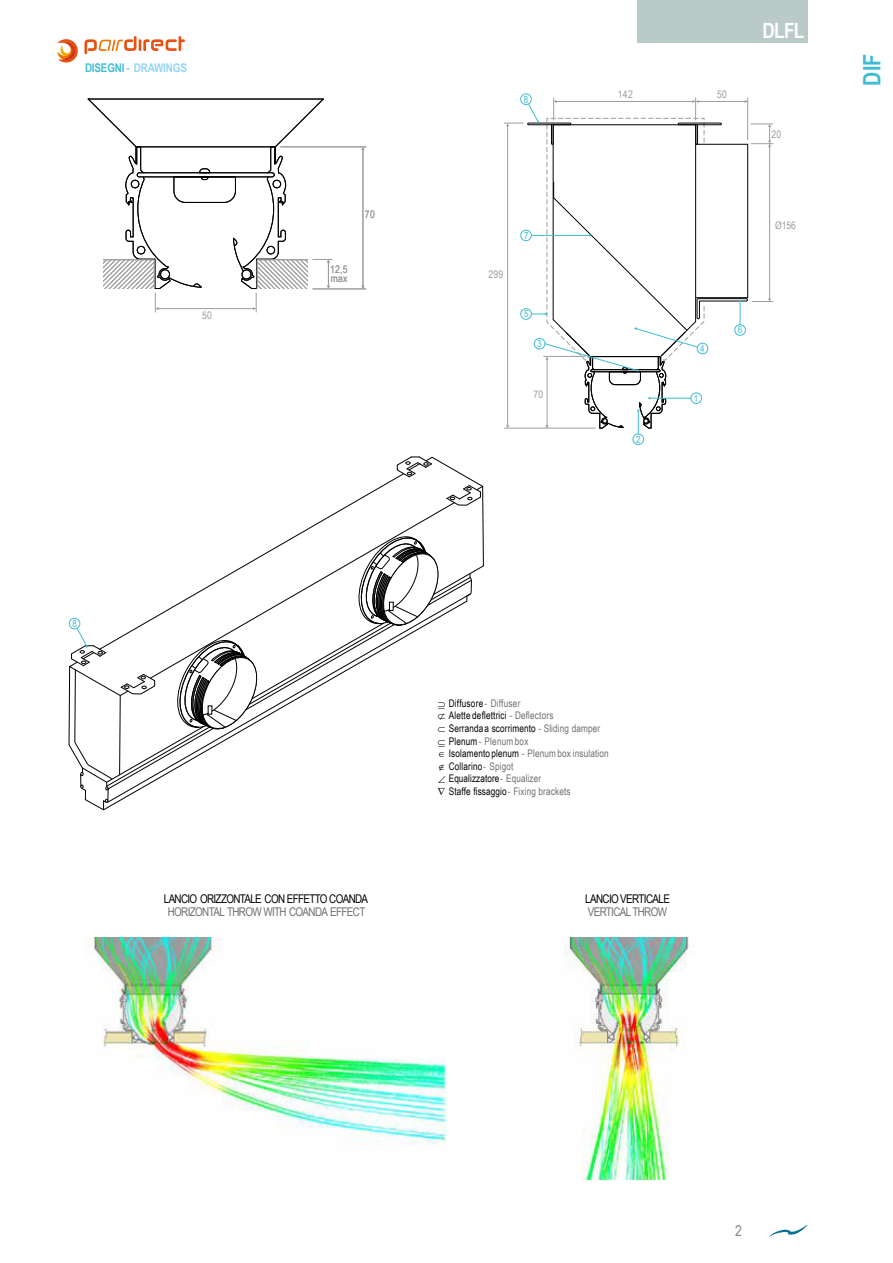
<style>
.page{position:relative;width:893px;height:1263px;background:#fff}
.page>*{position:absolute;margin:0;border:0;box-sizing:border-box;transform-origin:0 0}
.t1{font:700 24px "Arial Narrow";color:#3ebcd2}
.t2{font:700 21px "Arial Narrow";color:#fff}
.t3{font:15px "Arial Narrow";color:#878787}
.t4{font:12px "Arial Narrow";letter-spacing:-.055em;color:#000}
.t5{font:12px "Arial Narrow";letter-spacing:-.05em;color:#706f6f}
.t6{font:700 12px "Arial Narrow";letter-spacing:-.015em;color:#93d5f6}
.t7{font:10.5px/12.6px "Arial Narrow";letter-spacing:.015em;color:#000;scale:.95 1}
.t8{font:10.5px/9px "Arial Narrow";letter-spacing:.025em;color:#9d9d9c}
.t9{font:9.75px "Arial Narrow";color:#3ebcd2}
.s1{color:#3ebcd2}
.s2{color:#706f6f}
</style>
<div class="page">
<svg style="left:769px;top:1225px;width:39px;height:12px"></svg>
<img style="left:88px;top:938px;width:358px;height:207px">
<img style="left:565px;top:938px;width:124px;height:242px">
<div style="left:638px;top:0;width:170px;height:43px;background:#bacac9"></div>
<hr style="left:281px;top:147px;width:85px;height:1px;background:#9d9d9c">
<hr style="left:313px;top:289px;width:53px;height:1px;background:#9d9d9c">
<hr style="left:363px;top:149px;width:1px;height:138px;background:#9d9d9c">
<svg style="left:87px;top:98px;width:245px;height:214px"></svg>
<div style="left:273px;top:180px;width:8px;height:8px;border:1px solid #000;border-radius:50%"></div>
<div style="left:137px;top:246px;width:8px;height:8px;border:1px solid #000;border-radius:50%"></div>
<div style="left:267px;top:246px;width:8px;height:8px;border:1px solid #000;border-radius:50%"></div>
<div style="left:520px;top:94px;width:11px;height:11px;border:1px solid #3ebcd2;border-radius:50%"></div>
<div style="left:633px;top:434px;width:11px;height:11px;border:1px solid #3ebcd2;border-radius:50%"></div>
<svg style="left:504px;top:98px;width:269px;height:336px"></svg>
<svg style="left:84px;top:36px;width:101px;height:18px"></svg>
<svg style="left:57px;top:39px;width:21px;height:24px"></svg>
<svg style="left:68px;top:456px;width:416px;height:354px"></svg>
<p class="t6" style="left:85px;top:63px;width:103px"><span class="s1">DISEGNI</span> - DRAWINGS</p>
<p class="t8" style="left:202px;top:312px;width:11px">50</p>
<p class="t8" style="left:365px;top:211px;width:11px">70</p>
<p class="t8" style="left:330px;top:266px;width:19px">12,5 max</p>
<p class="t9" style="left:73px;top:620px;width:6px">8</p>
<p class="t4" style="left:164px;top:894px;width:206px">LANCIO ORIZZONTALE CON EFFETTO COANDA</p>
<p class="t5" style="left:168px;top:907px;width:199px">HORIZONTAL THROW WITH COANDA EFFECT</p>
<p class="t9" style="left:524px;top:95px;width:6px">8</p>
<p class="t8" style="left:488px;top:271px;width:16px">299</p>
<p class="t9" style="left:524px;top:232px;width:6px">7</p>
<p class="t9" style="left:524px;top:310px;width:6px">5</p>
<p class="t9" style="left:537px;top:340px;width:6px">3</p>
<p class="t8" style="left:533px;top:390px;width:11px">70</p>
<p class="t8" style="left:618px;top:90px;width:16px">142</p>
<p class="t8" style="left:717px;top:90px;width:11px">50</p>
<h2 class="t2" style="left:762px;top:22px;width:44px">DLFL</h2>
<p class="t8" style="left:772px;top:130px;width:11px">20</p>
<p class="t8" style="left:775px;top:221px;width:22px">Ø156</p>
<p class="t9" style="left:636px;top:436px;width:6px">2</p>
<p class="t9" style="left:700px;top:345px;width:6px">4</p>
<p class="t9" style="left:694px;top:394px;width:6px">1</p>
<p class="t9" style="left:738px;top:326px;width:6px">6</p>
<h1 class="t1" style="left:863px;top:86px;width:33px;rotate:-90deg">DIF</h1>
<p class="t7" style="left:449px;top:698px;width:170px">Diffusore<span class="s2">- Diffuser<br></span>Alette deflettrici <span class="s2">- Deflectors<br></span>Serrandaa scorrimento <span class="s2">- Sliding damper<br></span>Plenum<span class="s2">- Plenumbox<br></span>Isolamento plenum <span class="s2">- Plenumbox insulation<br></span>Collarino<span class="s2">- Spigot<br></span>Equalizzatore<span class="s2">- Equalizer<br></span>Staffe fissaggio<span class="s2">- Fixing brackets</span></p>
<p class="t4" style="left:585px;top:894px;width:86px">LANCIO VERTICALE</p>
<p class="t5" style="left:588px;top:907px;width:81px">VERTICAL THROW</p>
<h3 class="t3" style="left:735px;top:1225px;width:8px">2</h3>
</div>
